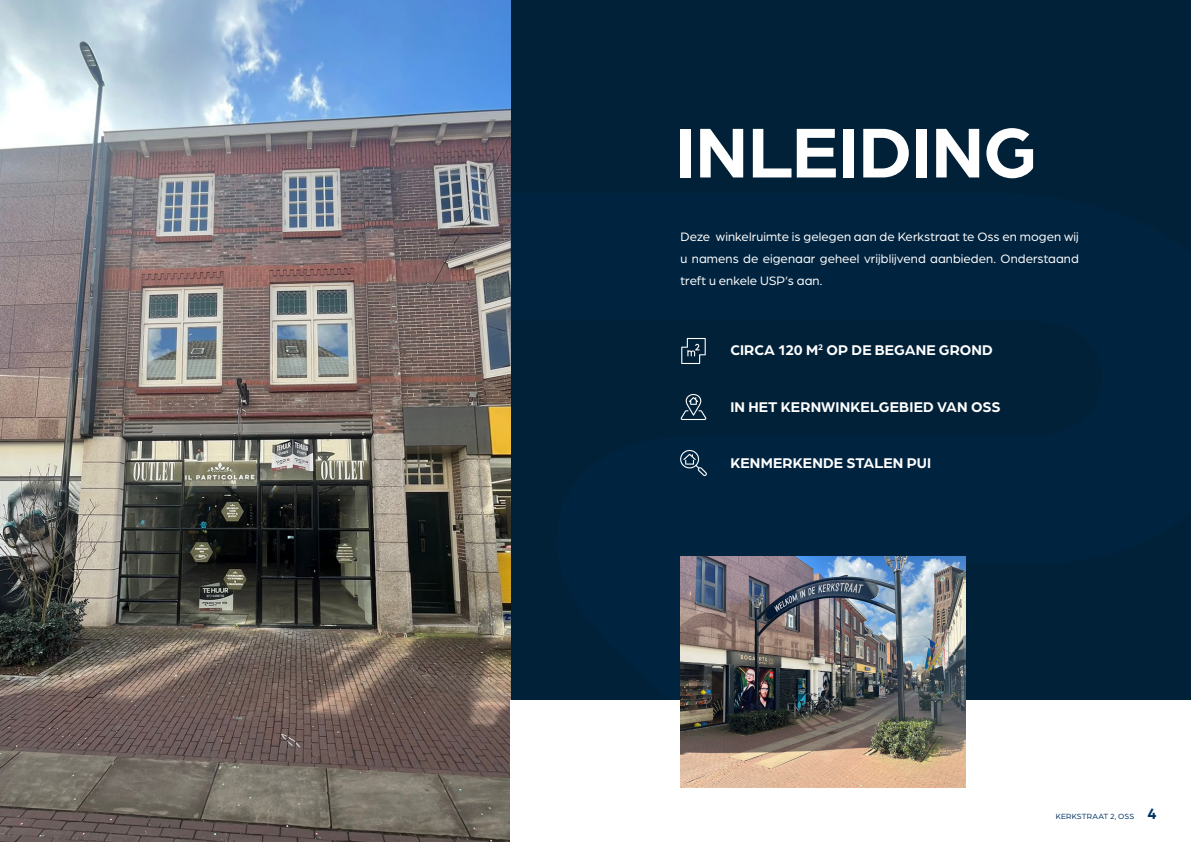
<style>
.page{position:relative;width:1191px;height:842px;background:#002138}
.page>*{position:absolute;margin:0;border:0;box-sizing:border-box;transform-origin:0 0}
.t1{font:700 75px "Arboria";color:#fff}
.t2{font:700 15px "Arboria";letter-spacing:.005em;color:#fff}
.Broodtekst_wit{font:13px/22px "Arboria";letter-spacing:.005em;color:#fff;text-align:justify}
.t3{font:8px "Arboria";letter-spacing:.015em;color:#003264}
.s1{font-weight:700;font-size:16px}
</style>
<div class="page">
<img style="left:0;top:0;width:510px;height:842px">
<div style="left:510px;top:700px;width:681px;height:142px;background:#fff"></div>
<img style="left:680px;top:556px;width:285px;height:232px">
<img style="left:681px;top:338px;width:25px;height:26px">
<img style="left:680px;top:394px;width:27px;height:26px">
<img style="left:680px;top:449px;width:27px;height:28px">
<p class="t1" style="left:675px;top:101px;width:364px">INLEIDING</p>
<p class="Broodtekst_wit" style="left:680px;top:225px;width:400px">Deze winkelruimte is gelegen aan de Kerkstraat te Oss en mogen wij u namens de eigenaar geheel vrijblijvend aanbieden. Onderstaand treft u enkele USP’s aan.</p>
<p class="t2" style="left:730px;top:340px;width:264px">CIRCA 120 M<sup>2</sup> OP DE BEGANE GROND</p>
<p class="t2" style="left:730px;top:396px;width:272px">IN HET KERNWINKELGEBIED VAN OSS</p>
<p class="t2" style="left:730px;top:452px;width:202px">KENMERKENDE STALEN PUI</p>
<p class="t3" style="left:1055px;top:811px;width:103px">KERKSTRAAT 2, OSS <span class="s1">4</span></p>
</div>
